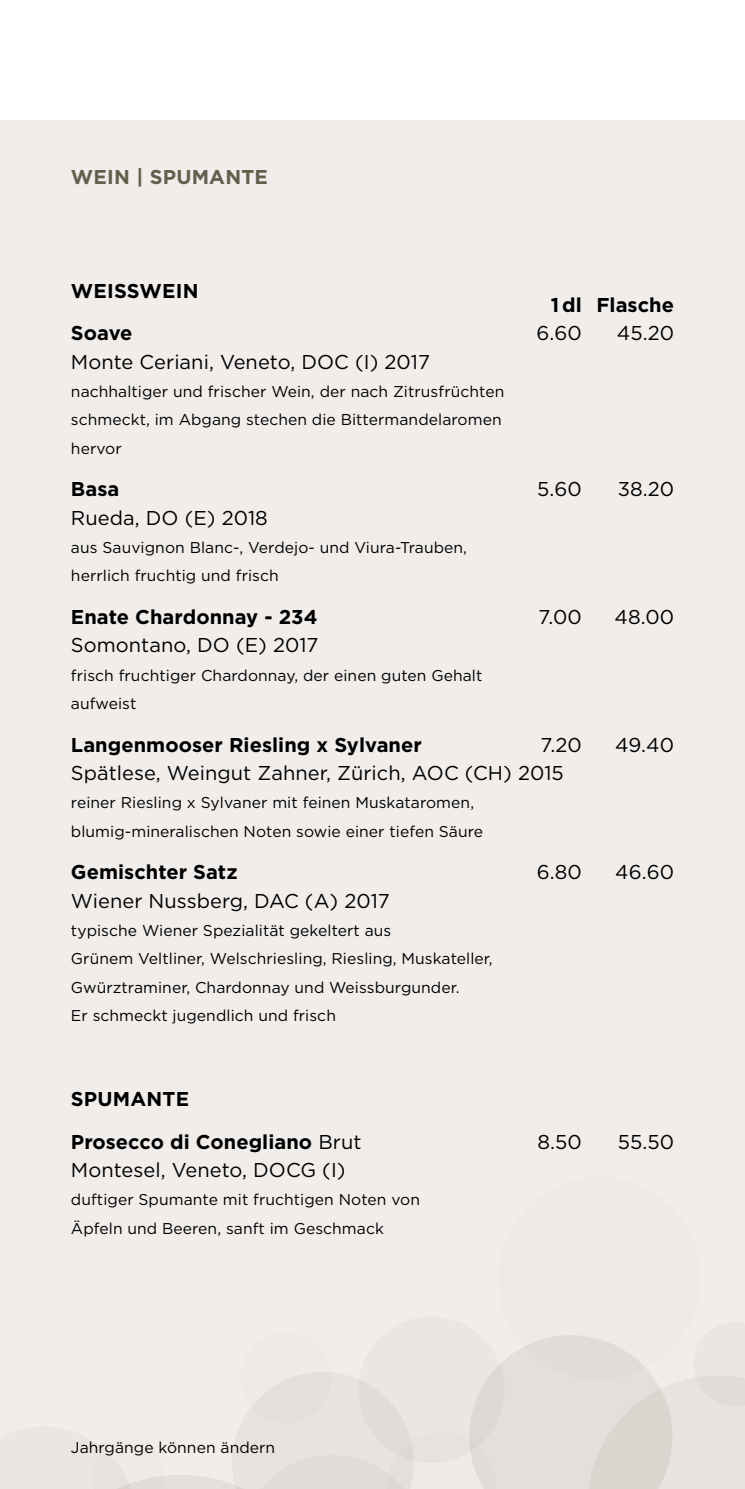
<style>
.page{position:relative;width:745px;height:1489px;background:#fff}
.page>*{position:absolute;margin:0;border:0;box-sizing:border-box;transform-origin:0 0}
.t1{font:20px "Gotham";letter-spacing:.005em;color:#000}
.t2{font:700 20px/42.5px "Gotham";letter-spacing:.005em;color:#000}
.t3{font:700 20px "Gotham";letter-spacing:.01em;color:#60604d}
.t4{font:15.5px/28.2px "Gotham";letter-spacing:.005em;color:#000}
.s1{font-weight:400}
</style>
<div class="page">
<div style="left:0;top:120px;width:744px;height:1368px;background:#f0edeb"></div>
<p class="t3" style="left:71px;top:164px;width:198px">WEIN | SPUMANTE</p>
<p class="t2" style="left:71px;top:269px;width:129px">WEISSWEIN</p>
<p class="t2" style="left:550px;top:283px;width:124px">1 dl Flasche</p>
<p class="t2" style="left:71px;top:312px;width:63px">Soave</p>
<p class="t1" style="left:536px;top:320px;width:47px">6.60</p>
<p class="t1" style="left:616px;top:320px;width:59px">45.20</p>
<p class="t1" style="left:71px;top:349px;width:360px">Monte Ceriani, Veneto, DOC (I) 2017</p>
<p class="t4" style="left:71px;top:377px;width:434px">nachhaltiger und frischer Wein, der nach Zitrusfrüchten schmeckt, im Abgang stechen die Bittermandelaromen hervor</p>
<p class="t2" style="left:71px;top:468px;width:50px">Basa</p>
<p class="t1" style="left:536px;top:476px;width:46px">5.60</p>
<p class="t1" style="left:617px;top:476px;width:58px">38.20</p>
<p class="t1" style="left:71px;top:505px;width:198px">Rueda, DO (E) 2018</p>
<p class="t4" style="left:71px;top:533px;width:397px">aus Sauvignon Blanc-, Verdejo- und Viura-Trauben, herrlich fruchtig und frisch</p>
<p class="t2" style="left:71px;top:595px;width:248px">Enate Chardonnay - 234</p>
<p class="t1" style="left:538px;top:604px;width:45px">7.00</p>
<p class="t1" style="left:614px;top:604px;width:61px">48.00</p>
<p class="t1" style="left:71px;top:632px;width:249px">Somontano, DO (E) 2017</p>
<p class="t4" style="left:71px;top:660px;width:412px">frisch fruchtiger Chardonnay, der einen guten Gehalt aufweist</p>
<p class="t2" style="left:71px;top:723px;width:352px">Langenmooser Riesling x Sylvaner</p>
<p class="t1" style="left:540px;top:731px;width:43px">7.20</p>
<p class="t1" style="left:614px;top:731px;width:60px">49.40</p>
<p class="t1" style="left:71px;top:760px;width:494px">Spätlese, Weingut Zahner, Zürich, AOC (CH) 2015</p>
<p class="t4" style="left:71px;top:788px;width:413px">reiner Riesling x Sylvaner mit feinen Muskataromen, blumig-mineralischen Noten sowie einer tiefen Säure</p>
<p class="t2" style="left:71px;top:850px;width:168px">Gemischter Satz</p>
<p class="t1" style="left:536px;top:859px;width:46px">6.80</p>
<p class="t1" style="left:614px;top:859px;width:60px">46.60</p>
<p class="t1" style="left:71px;top:887px;width:320px">Wiener Nussberg, DAC (A) 2017</p>
<p class="t4" style="left:71px;top:915px;width:423px">typische Wiener Spezialität gekeltert aus<br>Grünem Veltliner, Welschriesling, Riesling, Muskateller, Gwürztraminer, Chardonnay und Weissburgunder.<br>Er schmeckt jugendlich und frisch</p>
<p class="t2" style="left:71px;top:1077px;width:292px">SPUMANTE<br>Prosecco di Conegliano <span class="s1">Brut</span></p>
<p class="t1" style="left:71px;top:1156px;width:276px">Montesel, Veneto, DOCG (I)</p>
<p class="t4" style="left:71px;top:1185px;width:350px">duftiger Spumante mit fruchtigen Noten von<br>Äpfeln und Beeren, sanft im Geschmack</p>
<p class="t4" style="left:71px;top:1432px;width:206px">Jahrgänge können ändern</p>
<p class="t1" style="left:537px;top:1128px;width:46px">8.50</p>
<p class="t1" style="left:617px;top:1128px;width:58px">55.50</p>
</div>
